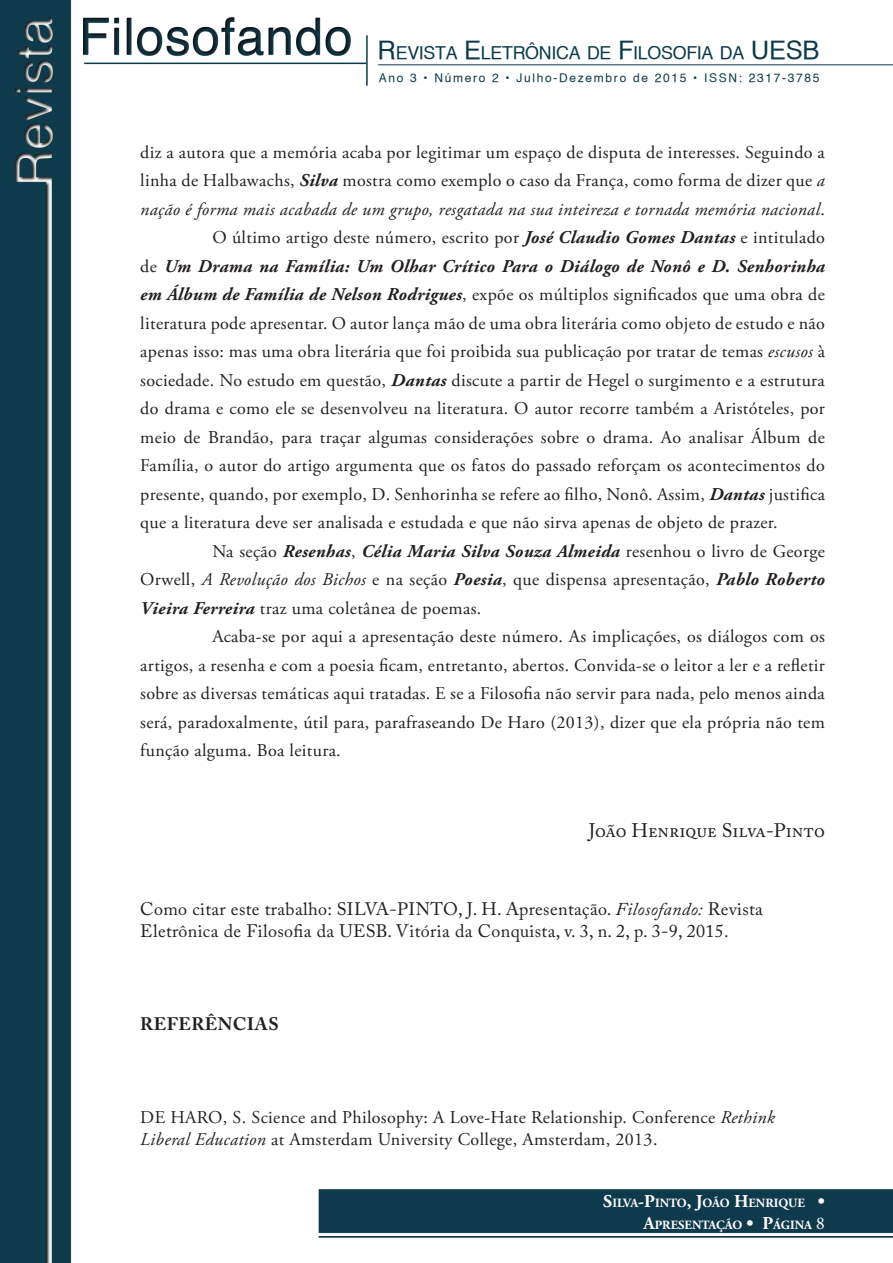
<style>
.page{position:relative;width:893px;height:1263px;background:#fff}
.page>*{position:absolute;margin:0;border:0;box-sizing:border-box;transform-origin:0 0}
.Nome_do_Autor{font:19.5px "Adobe Caslon Pro";color:#231f20}
.Texto_Interno{font:18px/28.5px "Adobe Garamond Pro";letter-spacing:.02em;color:#231f20;text-align:justify}
.Referencia{font:18px/21.6px "Adobe Caslon Pro";letter-spacing:.02em;color:#231f20}
.Referencia-2{font:18px/21.6px "Adobe Garamond Pro";letter-spacing:.02em;color:#231f20}
.Titulo_Referencias{font:700 18px "Adobe Caslon Pro";letter-spacing:.025em;color:#231f20}
.t1{font:17.85px "Helvetica";letter-spacing:-.015em;color:#0c3a4a}
.t2{font:700 12.6px/21.6px "Adobe Garamond Pro";color:#fff;text-align:right}
.t3{font:12px "Helvetica";letter-spacing:.14em;color:#0c3a4a}
.s1{font-size:25.5px}
.s2{font-weight:700;font-style:italic}
.s3{font-style:italic}
.s4{font-size:18px}
.s5{font-family:"Minion Pro";font-weight:400;font-size:18px}
</style>
<div class="page">
<img style="left:0;top:0;width:893px;height:1263px">
<hr style="left:84px;top:63px;width:282px;height:1px;background:#0c3a4a">
<hr style="left:366px;top:35px;width:2px;height:51px;background:#0c3a4a">
<hr style="left:378px;top:65px;width:515px;height:1px;background:#0c3a4a">
<p class="t1" style="left:378px;top:42px;width:443px"><span class="s1">R</span>EVISTA <span class="s1">E</span>LETRÔNICA DE <span class="s1">F</span>ILOSOFIA DA <span class="s1">UESB</span></p>
<p class="t3" style="left:379px;top:70px;width:442px">Ano 3 • Número 2 • Julho-Dezembro de 2015 • ISSN: 2317-3785</p>
<p class="Texto_Interno" style="left:140px;top:138px;width:686px">diz a autora que a memória acaba por legitimar um espaço de disputa de interesses. Seguindo a linha de Halbawachs, <span class="s2">Silva</span> mostra como exemplo o caso da França, como forma de dizer que <span class="s3">a nação é forma mais acabada de um grupo, resgatada na sua inteireza e tornada memória nacional</span>.</p>
<p class="Texto_Interno" style="left:140px;top:224px;width:686px;text-indent:72px">O último artigo deste número, escrito por <span class="s2">José Claudio Gomes Dantas</span> e intitulado de <span class="s2">Um Drama na Família: Um Olhar Crítico Para o Diálogo de Nonô e D. Senhorinha em Álbum de Família de Nelson Rodrigues</span>, expõe os múltiplos significados que uma obra de literatura pode apresentar. O autor lança mão de uma obra literária como objeto de estudo e não apenas isso: mas uma obra literária que foi proibida sua publicação por tratar de temas <span class="s3">escusos</span> à sociedade. No estudo em questão, <span class="s2">Dantas</span> discute a partir de Hegel o surgimento e a estrutura do drama e como ele se desenvolveu na literatura. O autor recorre também a Aristóteles, por meio de Brandão, para traçar algumas considerações sobre o drama. Ao analisar Álbum de Família, o autor do artigo argumenta que os fatos do passado reforçam os acontecimentos do presente, quando, por exemplo, D. Senhorinha se refere ao filho, Nonô. Assim, <span class="s2">Dantas</span> justifica que a literatura deve ser analisada e estudada e que não sirva apenas de objeto de prazer.</p>
<p class="Texto_Interno" style="left:140px;top:537px;width:686px;text-indent:72px">Na seção <span class="s2">Resenhas</span>, <span class="s2">Célia Maria Silva Souza Almeida</span> resenhou o livro de George Orwell, <span class="s3">A Revolução dos Bichos</span> e na seção <span class="s2">Poesia</span>, que dispensa apresentação, <span class="s2">Pablo Roberto Vieira Ferreira</span> traz uma coletânea de poemas.</p>
<p class="Texto_Interno" style="left:140px;top:623px;width:686px;text-indent:72px">Acaba-se por aqui a apresentação deste número. As implicações, os diálogos com os artigos, a resenha e com a poesia ficam, entretanto, abertos. Convida-se o leitor a ler e a refletir sobre as diversas temáticas aqui tratadas. E se a Filosofia não servir para nada, pelo menos ainda será, paradoxalmente, útil para, parafraseando De Haro (2013), dizer que ela própria não tem função alguma. Boa leitura.</p>
<p class="Nome_do_Autor" style="left:589px;top:818px;width:238px">João Henrique Silva-Pinto</p>
<p class="Referencia" style="left:140px;top:898px;width:624px">Como citar este trabalho: SILVA-PINTO, J. H. Apresentação. <span class="s3">Filosofando:</span> Revista<br>Eletrônica de Filosofia da UESB. Vitória da Conquista, v. 3, n. 2, p. 3-9, 2015.</p>
<p class="Titulo_Referencias" style="left:140px;top:1013px;width:140px">REFERÊNCIAS</p>
<p class="Referencia-2" style="left:140px;top:1107px;width:636px">DE HARO, S. Science and Philosophy: A Love-Hate Relationship. Conference <span class="s3">Rethink<br>Liberal Education</span> at Amsterdam University College, Amsterdam, 2013.</p>
<p class="t2" style="left:603px;top:1192px;width:223px"><span class="s4">S</span>ILVA<span class="s4">-P</span>INTO<span class="s4">, J</span>OÃO <span class="s4">H</span>ENRIQUE <span class="s4">•<br>A</span>PRESENTAÇÃO <span class="s4">• P</span>ÁGINA <span class="s5">8</span></p>
</div>
